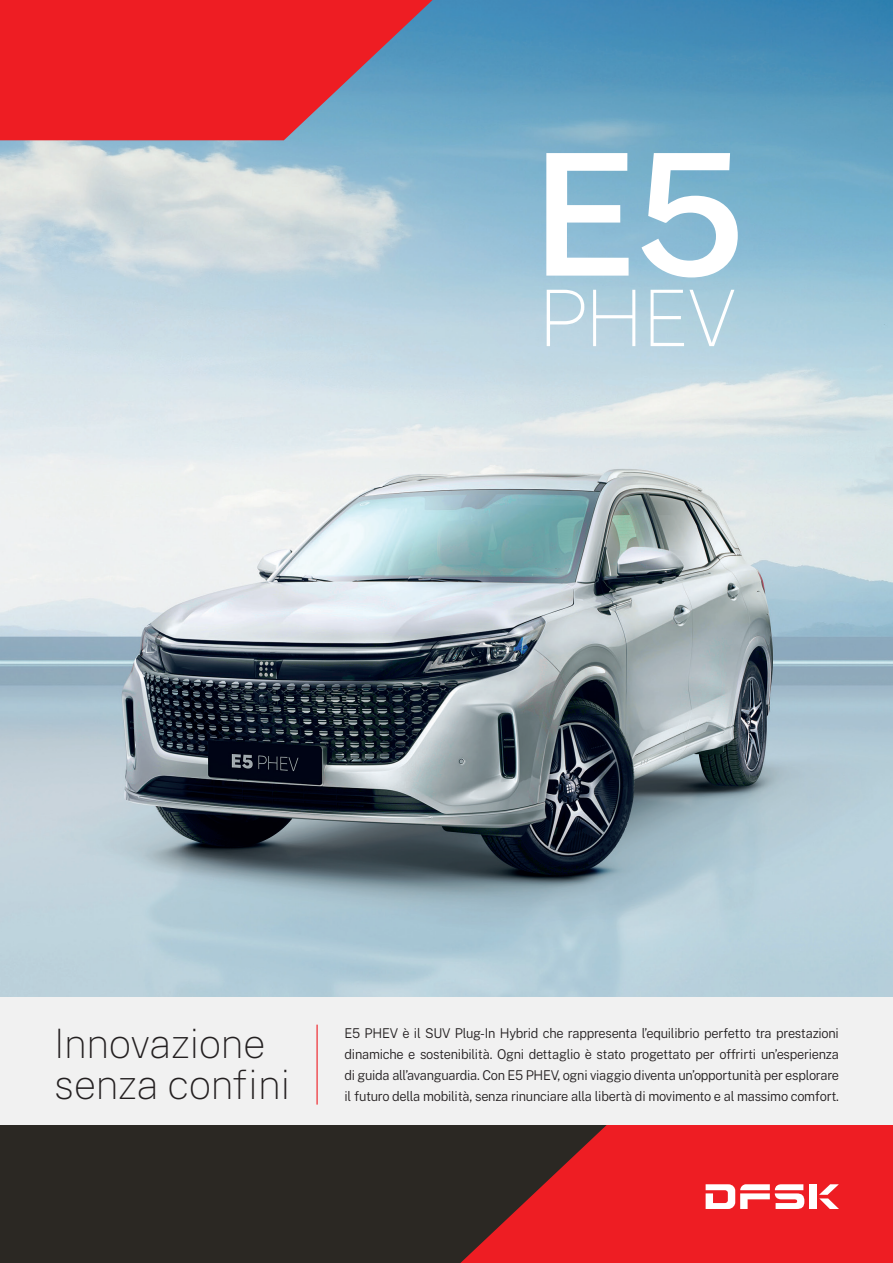
<style>
.page{position:relative;width:893px;height:1263px;background:#fff}
.page>*{position:absolute;margin:0;border:0;box-sizing:border-box;transform-origin:0 0}
.t1{font:600 169.5px "Public Sans";color:#fff}
.t2{font:100 78px "Public Sans";color:#fff}
.t3{font:100 40.5px/41.2px "Public Sans";letter-spacing:-.01em;color:#231f20}
.t4{font:300 13.5px/21px "Public Sans";letter-spacing:-.02em;color:#231f20;text-align:justify;scale:.95 1}
</style>
<div class="page">
<img style="left:0;top:0;width:893px;height:997px">
<div style="left:0;top:1101px;width:893px;height:153px;background:#ee1d23"></div>
<svg style="left:0;top:0;width:433px;height:140px;fill:#ee1d23"></svg>
<svg style="left:0;top:1125px;width:609px;height:138px;fill:#2b2823"></svg>
<svg style="left:706px;top:1184px;width:98px;height:25px"></svg>
<div style="left:809px;top:1184px;width:8px;height:25px;background:#fff"></div>
<svg style="left:819px;top:1184px;width:20px;height:25px"></svg>
<div style="left:0;top:997px;width:893px;height:128px;background:#f1f1f1"></div>
<hr style="left:316px;top:1025px;width:2px;height:79px;background:#ee1d23">
<p class="t1" style="left:531px;top:91px;width:215px">E5</p>
<p class="t2" style="left:538px;top:261px;width:200px">PHEV</p>
<p class="t3" style="left:54px;top:1020px;width:238px">Innovazione senza confini</p>
<p class="t4" style="left:344px;top:1022px;width:522px">E5 PHEV è il SUV Plug-In Hybrid che rappresenta l’equilibrio perfetto tra prestazioni dinamiche e sostenibilità. Ogni dettaglio è stato progettato per offrirti un’esperienza di guida all’avanguardia. Con E5 PHEV, ogni viaggio diventa un’opportunità per esplorare il futuro della mobilità, senza rinunciare alla libertà di movimento e al massimo comfort.</p>
</div>
